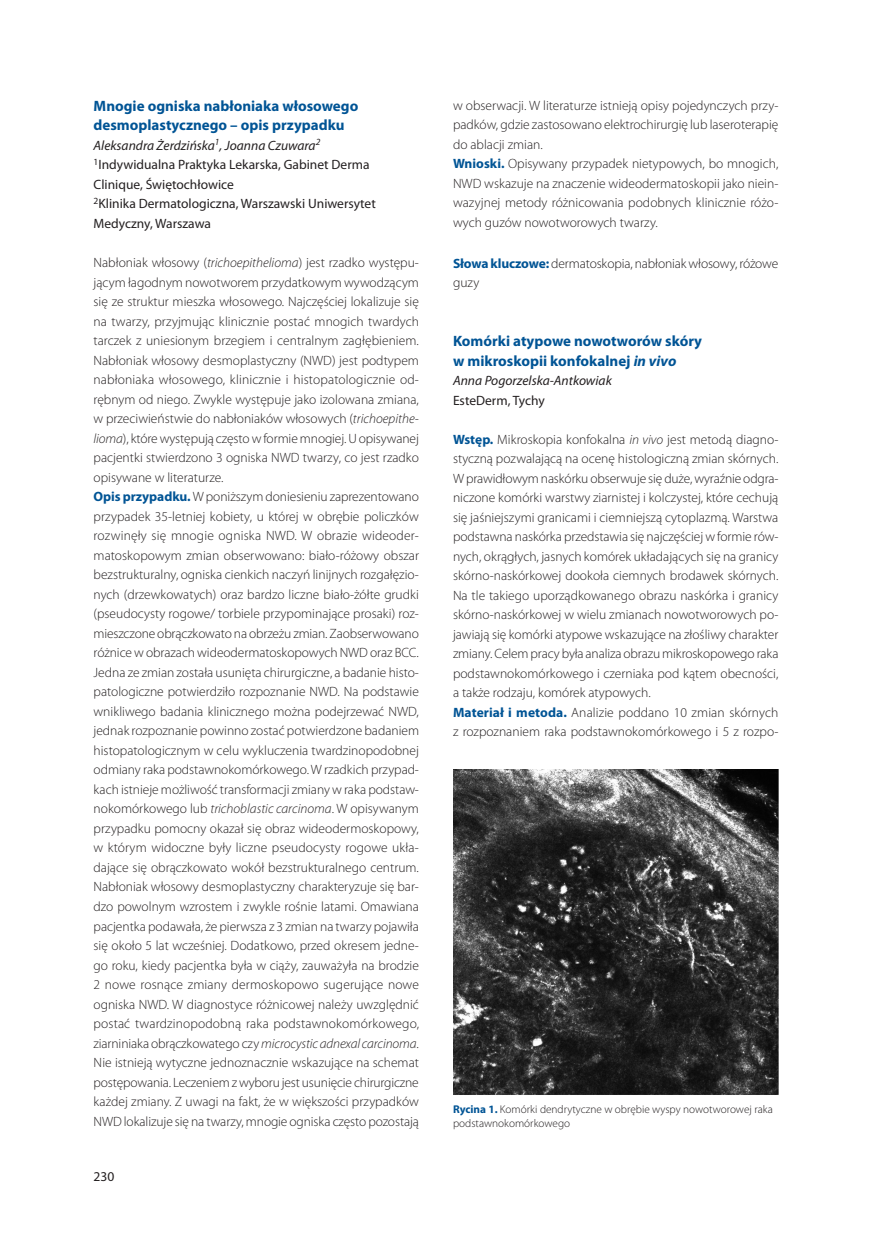
<style>
.page{position:relative;width:872px;height:1234px;background:#fff}
.page>*{position:absolute;margin:0;border:0;box-sizing:border-box;transform-origin:0 0}
._07JC_-_Srodtytul_1{font:700 15px/19.5px "Myriad Pro";color:#005495}
._08JC_-_Tekst_bez_wc{font:300 13.5px/19.5px "Myriad Pro";color:#231f20;text-align:justify}
._07JC_-_Śródtytuł_3{font:13.5px/19.5px "Myriad Pro";color:#231f20}
._07JC_-_Śródtytuł_2{font:italic 13.5px "Myriad Pro";color:#231f20}
._21_-_Rycina_-_podpi{font:300 11.25px/14.2px "Myriad Pro";color:#231f20}
.s1{font-style:italic}
.s2{font-weight:700;color:#005495}
</style>
<div class="page">
<img style="left:453px;top:769px;width:325px;height:326px">
<p class="_07JC_-_Srodtytul_1" style="left:94px;top:95px;width:266px">Mnogie ogniska nabłoniaka włosowego desmoplastycznego – opis przypadku</p>
<p class="_07JC_-_Śródtytuł_2" style="left:94px;top:137px;width:228px">Aleksandra Żerdzińska<sup>1</sup>, Joanna Czuwara<sup>2</sup></p>
<p class="_07JC_-_Śródtytuł_3" style="left:94px;top:155px;width:284px"><sup>1</sup>Indywidualna Praktyka Lekarska, Gabinet Derma Clinique, Świętochłowice<br><sup>2</sup>Klinika Dermatologiczna, Warszawski Uniwersytet Medyczny, Warszawa</p>
<p class="_08JC_-_Tekst_bez_wc" style="left:94px;top:252px;width:327px">Nabłoniak włosowy (<span class="s1">trichoepithelioma</span>) jest rzadko występu&shy;jącym łagodnym nowotworem przydatkowym wywodzącym się ze struktur mieszka włosowego. Najczęściej lokalizuje się na twarzy, przyjmując klinicznie postać mnogich twardych tarczek z uniesionym brzegiem i centralnym zagłębieniem.<br>Nabłoniak włosowy desmoplastyczny (NWD) jest podtypem nabłoniaka włosowego, klinicznie i histopatologicznie od&shy;rębnym od niego. Zwykle występuje jako izolowana zmiana, w przeciwieństwie do nabłoniaków włosowych (<span class="s1">trichoepithe&shy;lioma</span>), które występują często w formie mnogiej. U opisywanej pacjentki stwierdzono 3 ogniska NWD twarzy, co jest rzadko opisywane w literaturze.</p>
<p class="_08JC_-_Tekst_bez_wc" style="left:94px;top:486px;width:327px"><span class="s2">Opis przypadku.</span> W poniższym doniesieniu zaprezentowano przypadek 35-letniej kobiety, u której w obrębie policzków rozwinęły się mnogie ogniska NWD. W obrazie wideoder&shy;matoskopowym zmian obserwowano: biało-różowy obszar bezstrukturalny, ogniska cienkich naczyń linijnych rozgałęzio&shy;nych (drzewkowatych) oraz bardzo liczne biało-żółte grudki (pseudocysty rogowe/ torbiele przypominające prosaki) roz&shy;mieszczone obrączkowato na obrzeżu zmian. Zaobserwowano różnice w obrazach wideodermatoskopowych NWD oraz BCC.<br>Jedna ze zmian została usunięta chirurgiczne, a badanie histo&shy;patologiczne potwierdziło rozpoznanie NWD. Na podstawie wnikliwego badania klinicznego można podejrzewać NWD, jednak rozpoznanie powinno zostać potwierdzone badaniem histopatologicznym w celu wykluczenia twardzinopodobnej odmiany raka podstawnokomórkowego. W rzadkich przypad&shy;kach istnieje możliwość transformacji zmiany w raka podstaw&shy;nokomórkowego lub <span class="s1">trichoblastic carcinoma</span>. W opisywanym przypadku pomocny okazał się obraz wideodermoskopowy, w którym widoczne były liczne pseudocysty rogowe ukła&shy;dające się obrączkowato wokół bezstrukturalnego centrum.<br>Nabłoniak włosowy desmoplastyczny charakteryzuje się bar&shy;dzo powolnym wzrostem i zwykle rośnie latami. Omawiana pacjentka podawała, że pierwsza z 3 zmian na twarzy pojawiła się około 5 lat wcześniej. Dodatkowo, przed okresem jedne&shy;go roku, kiedy pacjentka była w ciąży, zauważyła na brodzie 2 nowe rosnące zmiany dermoskopowo sugerujące nowe ogniska NWD. W diagnostyce różnicowej należy uwzględnić postać twardzinopodobną raka podstawnokomórkowego, ziarniniaka obrączkowatego czy <span class="s1">microcystic adnexal carcinoma</span>.<br>Nie istnieją wytyczne jednoznacznie wskazujące na schemat postępowania. Leczeniem z wyboru jest usunięcie chirurgiczne każdej zmiany. Z uwagi na fakt, że w większości przypadków NWD lokalizuje się na twarzy, mnogie ogniska często pozostają</p>
<p class="_07JC_-_Śródtytuł_3" style="left:94px;top:1166px;width:22px">230</p>
<p class="_08JC_-_Tekst_bez_wc" style="left:453px;top:95px;width:327px">w obserwacji. W literaturze istnieją opisy pojedynczych przy&shy;padków, gdzie zastosowano elektrochirurgię lub laseroterapię do ablacji zmian.</p>
<p class="_08JC_-_Tekst_bez_wc" style="left:453px;top:154px;width:327px"><span class="s2">Wnioski.</span> Opisywany przypadek nietypowych, bo mnogich, NWD wskazuje na znaczenie wideodermatoskopii jako niein&shy;wazyjnej metody różnicowania podobnych klinicznie różo&shy;wych guzów nowotworowych twarzy.</p>
<p class="_08JC_-_Tekst_bez_wc" style="left:453px;top:253px;width:327px"><span class="s2">Słowa kluczowe:</span> dermatoskopia, nabłoniak włosowy, różowe guzy</p>
<p class="_07JC_-_Srodtytul_1" style="left:453px;top:331px;width:251px">Komórki atypowe nowotworów skóry w mikroskopii konfokalnej <span class="s1">in vivo</span></p>
<p class="_07JC_-_Śródtytuł_2" style="left:453px;top:372px;width:160px">Anna Pogorzelska-Antkowiak</p>
<p class="_07JC_-_Śródtytuł_3" style="left:453px;top:390px;width:93px">EsteDerm, Tychy</p>
<p class="_08JC_-_Tekst_bez_wc" style="left:453px;top:429px;width:327px"><span class="s2">Wstęp.</span> Mikroskopia konfokalna <span class="s1">in vivo</span> jest metodą diagno&shy;styczną pozwalającą na ocenę histologiczną zmian skórnych.<br>W prawidłowym naskórku obserwuje się duże, wyraźnie odgra&shy;niczone komórki warstwy ziarnistej i kolczystej, które cechują się jaśniejszymi granicami i ciemniejszą cytoplazmą. Warstwa podstawna naskórka przedstawia się najczęściej w formie rów&shy;nych, okrągłych, jasnych komórek układających się na granicy skórno-naskórkowej dookoła ciemnych brodawek skórnych.<br>Na tle takiego uporządkowanego obrazu naskórka i granicy skórno-naskórkowej w wielu zmianach nowotworowych po&shy;jawiają się komórki atypowe wskazujące na złośliwy charakter zmiany. Celem pracy była analiza obrazu mikroskopowego raka podstawnokomórkowego i czerniaka pod kątem obecności, a także rodzaju, komórek atypowych.</p>
<p class="_08JC_-_Tekst_bez_wc" style="left:453px;top:702px;width:327px"><span class="s2">Materiał i metoda.</span> Analizie poddano 10 zmian skórnych z rozpoznaniem raka podstawnokomórkowego i 5 z rozpo-</p>
<p class="_21_-_Rycina_-_podpi" style="left:453px;top:1101px;width:321px"><span class="s2">Rycina 1.</span> Komórki dendrytyczne w obrębie wyspy nowotworowej raka podstawnokomórkowego</p>
</div>
